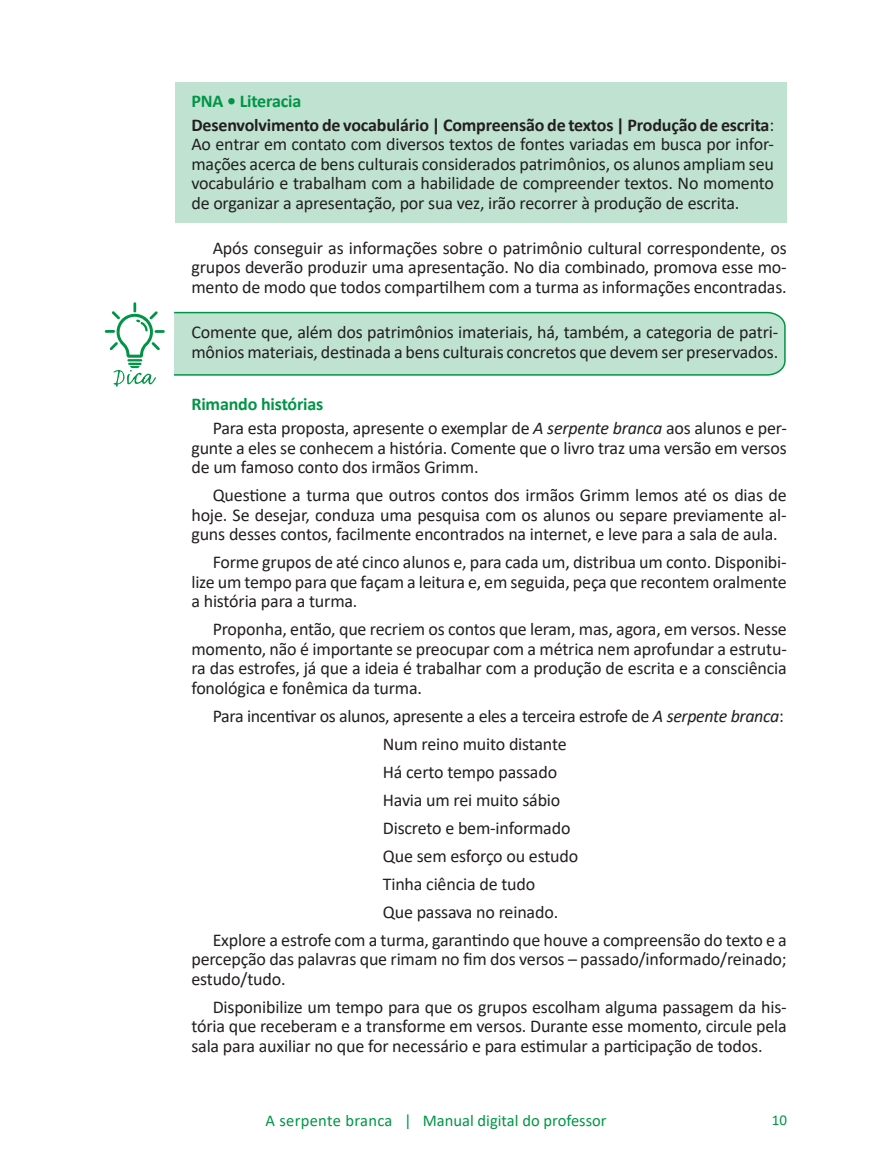
<style>
.page{position:relative;width:872px;height:1170px;background:#fff}
.page>*{position:absolute;margin:0;border:0;box-sizing:border-box;transform-origin:0 0}
.t1{font:18px/19.5px "Calibri";letter-spacing:-.01em;color:#231f20;text-align:justify}
.t2{font:700 18px/23.7px "Calibri";letter-spacing:-.01em;color:#231f20}
.t3{font:16.5px "Calibri";color:#009546}
.t4{font:15px "Calibri";color:#009546}
.s1{color:#009546}
.s2{font-weight:400}
.s3{font-weight:700;color:#009546}
.s4{font-style:italic}
</style>
<div class="page">
<svg style="left:174px;top:311px;width:612px;height:65px;background:#b7decb"></svg>
<svg style="left:104px;top:302px;width:61px;height:84px"></svg>
<div style="left:175px;top:82px;width:612px;height:141px;background:#bfe2d1"></div>
<p class="t2" style="left:191px;top:89px;width:584px"><span class="s1">PNA • Literacia<br></span>Desenvolvimento de vocabulário | Compreensão de textos | Produção de escrita<span class="s2">:</span></p>
<p class="t1" style="left:191px;top:134px;width:584px">Ao entrar em contato com diversos textos de fontes variadas em busca por infor&shy;mações acerca de bens culturais considerados patrimônios, os alunos ampliam seu vocabulário e trabalham com a habilidade de compreender textos. No momento de organizar a apresentação, por sua vez, irão recorrer à produção de escrita.</p>
<p class="t1" style="left:191px;top:238px;width:597px;text-indent:21px">Após conseguir as informações sobre o patrimônio cultural correspondente, os grupos deverão produzir uma apresentação. No dia combinado, promova esse mo&shy;mento de modo que todos compartilhem com a turma as informações encontradas.</p>
<p class="t1" style="left:191px;top:322px;width:588px">Comente que, além dos patrimônios imateriais, há, também, a categoria de patri&shy;mônios materiais, destinada a bens culturais concretos que devem ser preservados.</p>
<p class="t1" style="left:213px;top:392px;width:576px;line-height:23.7px;text-indent:-21px"><span class="s3">Rimando histórias<br></span>Para esta proposta, apresente o exemplar de <span class="s4">A serpente branca</span> aos alunos e per-</p>
<p class="t1" style="left:191px;top:437px;width:597px">gunte a eles se conhecem a história. Comente que o livro traz uma versão em versos de um famoso conto dos irmãos Grimm.</p>
<p class="t1" style="left:191px;top:485px;width:597px;text-indent:21px">Questione a turma que outros contos dos irmãos Grimm lemos até os dias de hoje. Se desejar, conduza uma pesquisa com os alunos ou separe previamente al&shy;guns desses contos, facilmente encontrados na internet, e leve para a sala de aula.</p>
<p class="t1" style="left:191px;top:552px;width:597px;text-indent:21px">Forme grupos de até cinco alunos e, para cada um, distribua um conto. Disponibi&shy;lize um tempo para que façam a leitura e, em seguida, peça que recontem oralmente a história para a turma.</p>
<p class="t1" style="left:191px;top:619px;width:597px;text-indent:21px">Proponha, então, que recriem os contos que leram, mas, agora, em versos. Nesse momento, não é importante se preocupar com a métrica nem aprofundar a estrutu&shy;ra das estrofes, já que a ideia é trabalhar com a produção de escrita e a consciência fonológica e fonêmica da turma.</p>
<p class="t1" style="left:213px;top:705px;width:573px">Para incentivar os alunos, apresente a eles a terceira estrofe de <span class="s4">A serpente branca</span>:</p>
<p class="t1" style="left:383px;top:733px;width:185px">Num reino muito distante</p>
<p class="t1" style="left:383px;top:761px;width:176px">Há certo tempo passado</p>
<p class="t1" style="left:383px;top:789px;width:179px">Havia um rei muito sábio</p>
<p class="t1" style="left:383px;top:817px;width:189px">Discreto e bem-informado</p>
<p class="t1" style="left:383px;top:845px;width:197px">Que sem esforço ou estudo</p>
<p class="t1" style="left:383px;top:873px;width:154px">Tinha ciência de tudo</p>
<p class="t1" style="left:383px;top:901px;width:177px">Que passava no reinado.</p>
<p class="t1" style="left:213px;top:929px;width:575px">Explore a estrofe com a turma, garantindo que houve a compreensão do texto e a</p>
<p class="t1" style="left:191px;top:949px;width:597px">percepção das palavras que rimam no fim dos versos – passado/informado/reinado; estudo/tudo.</p>
<p class="t1" style="left:191px;top:996px;width:597px;text-indent:21px">Disponibilize um tempo para que os grupos escolham alguma passagem da his&shy;tória que receberam e a transforme em versos. Durante esse momento, circule pela sala para auxiliar no que for necessário e para estimular a participação de todos.</p>
<p class="t3" style="left:265px;top:1108px;width:343px">A serpente branca | Manual digital do professor</p>
<p class="t4" style="left:772px;top:1109px;width:17px">10</p>
</div>
